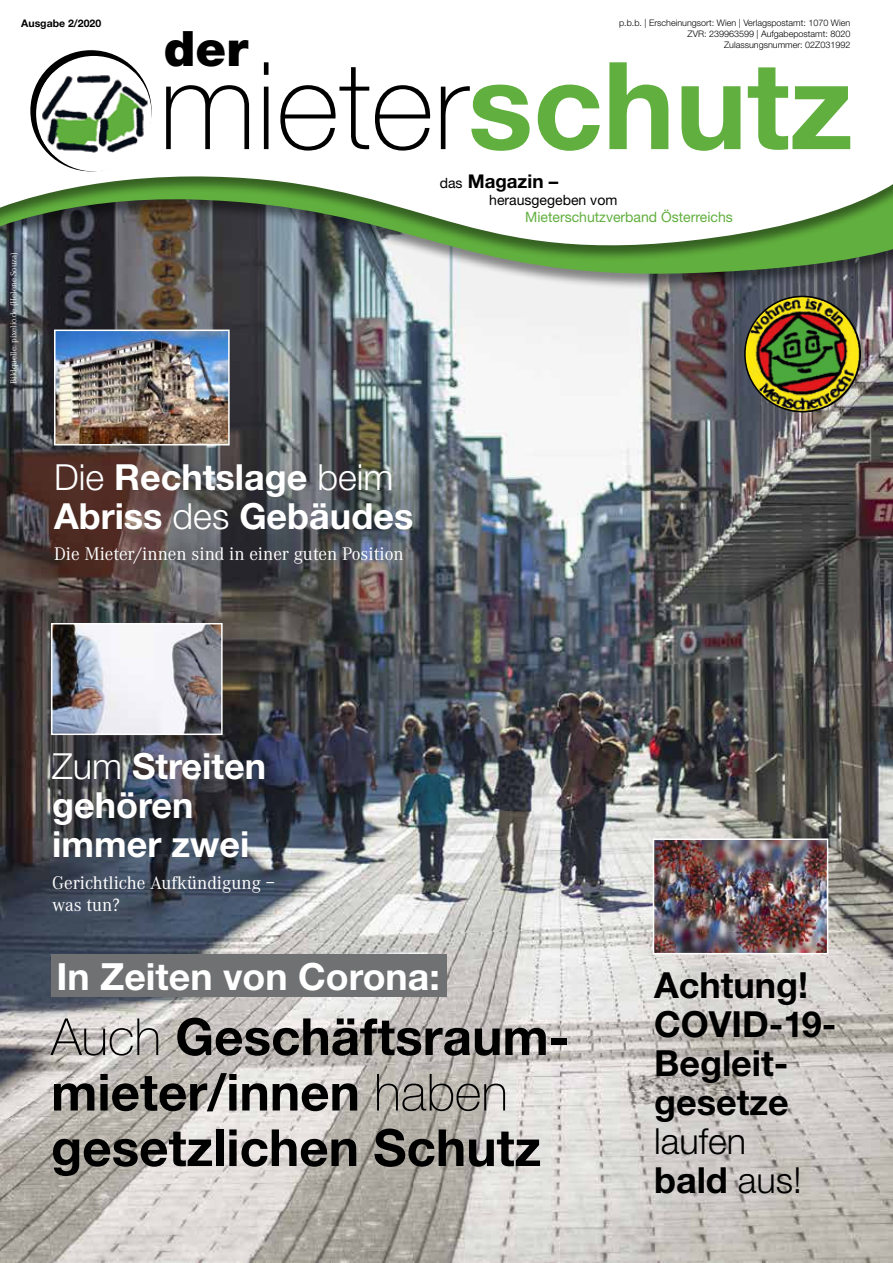
<style>
.page{position:relative;width:893px;height:1263px;background:#fff}
.page>*{position:absolute;margin:0;border:0;box-sizing:border-box;transform-origin:0 0}
.t1{font:100 121.5px "Helvetica Neue LT Std";color:#000}
.t2{font:700 51.15px/55.5px "Helvetica Neue LT Std";color:#000}
.t3{font:900 48.9px "Helvetica Neue LT Std";color:#000}
.t4{font:700 37.5px "Helvetica Neue LT Std";color:#fff}
.t5{font:700 36px/39px "Helvetica Neue LT Std";color:#fff}
.t6{font:700 36px/39px "Helvetica Neue LT Std";color:#000}
.t7{font:300 36px/39px "Helvetica Neue LT Std";color:#000}
.t8{font:18.9px/22.8px "Corporate A";color:#fff}
.t9{font:700 18.9px "Helvetica Neue LT Std";color:#000}
.t10{font:14.25px "Helvetica Neue LT Std";color:#61af3e}
.t11{font:14.25px "Helvetica Neue LT Std";color:#000}
.t12{font:700 10.5px "Helvetica Neue LT Std";color:#000}
.t13{font:300 9px/11.2px "Helvetica Neue LT Std";color:#000;text-align:right}
.t14{font:300 9px "Corporate A";color:#fff}
.s1{font-weight:700;color:#61af3e}
.s2{font-weight:400;font-size:14.25px}
.s3{font-weight:300}
.s4{font-weight:100}
.s5{font-weight:700}
</style>
<div class="page">
<img style="left:0;top:291px;width:893px;height:972px">
<div style="left:0;top:14px;width:893px;height:277px;background:#000;opacity:.45"></div>
<img style="left:0;top:266px;width:893px;height:15px">
<svg style="left:0;top:14px;width:893px;height:252px"></svg>
<svg style="left:30px;top:50px;width:122px;height:121px"></svg>
<div style="left:36px;top:56px;width:116px;height:115px;background:#fff;border-radius:50%"></div>
<img style="left:41px;top:73px;width:106px;height:82px">
<img style="left:745px;top:296px;width:115px;height:116px;border-radius:58px">
<div style="left:744px;top:296px;width:117px;height:116px;border:2px solid #000;border-radius:50%"></div>
<img style="left:54px;top:626px;width:166px;height:106px">
<div style="left:51px;top:623px;width:172px;height:112px;border:2px solid #fff"></div>
<img style="left:57px;top:333px;width:170px;height:109px">
<div style="left:54px;top:330px;width:176px;height:115px;border:2px solid #fff"></div>
<img style="left:656px;top:841px;width:169px;height:110px">
<div style="left:653px;top:838px;width:175px;height:116px;border:2px solid #fff"></div>
<div style="left:51px;top:955px;width:395px;height:42px;background:#707172"></div>
<p class="t12" style="left:21px;top:17px;width:81px">Ausgabe 2/2020</p>
<p class="t14" style="left:9px;top:384px;width:133px;rotate:-90deg">Bildquelle: pixelio.de (Helene Souza)</p>
<p class="t13" style="left:619px;top:17px;width:233px">p.b.b. | Erscheinungsort: Wien | Verlagspostamt: 1070 Wien<br>ZVR: 239963599 | Aufgabepostamt: 8020<br>Zulassungsnummer: 02Z031992</p>
<h3 class="t3" style="left:164px;top:19px;width:86px">der</h3>
<h1 class="t1" style="left:159px;top:36px;width:695px">mieter<span class="s1">schutz</span></h1>
<h3 class="t9" style="left:440px;top:170px;width:120px"><span class="s2">das</span> Magazin –</h3>
<h3 class="t11" style="left:489px;top:192px;width:130px">herausgegeben vom</h3>
<h3 class="t10" style="left:525px;top:209px;width:209px">Mieterschutzverband Österreichs</h3>
<h3 class="t5" style="left:54px;top:457px;width:361px"><span class="s3">Die</span> Rechtslage <span class="s3">beim<br></span>Abriss <span class="s3">des</span> Gebäudes</h3>
<h3 class="t8" style="left:54px;top:543px;width:351px">Die Mieter/innen sind in einer guten Position</h3>
<h3 class="t5" style="left:52px;top:746px;width:216px"><span class="s3">Zum</span> Streiten gehören immer zwei</h3>
<h3 class="t8" style="left:52px;top:871px;width:225px">Gerichtliche Aufkündigung – was tun?</h3>
<h3 class="t4" style="left:56px;top:953px;width:385px">In Zeiten von Corona:</h3>
<h2 class="t2" style="left:51px;top:1008px;width:520px"><span class="s4">Auch</span> Geschäftsraum&shy;mieter/innen <span class="s4">haben </span>gesetzlichen Schutz</h2>
<h3 class="t6" style="left:654px;top:965px;width:184px">Achtung!<br>COVID-19-<br>Begleit&shy;gesetze</h3>
<h3 class="t7" style="left:654px;top:1121px;width:149px">laufen <span class="s5">bald</span> aus!</h3>
</div>
